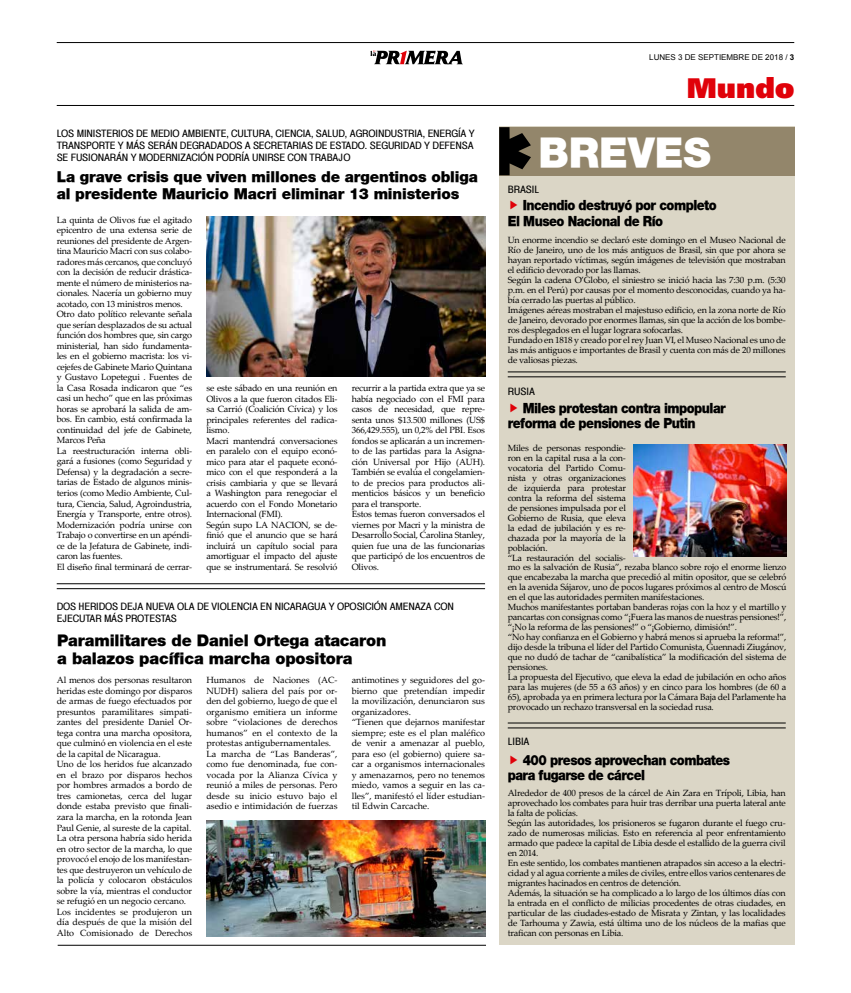
<style>
.page{position:relative;width:851px;height:993px;background:#fff}
.page>*{position:absolute;margin:0;border:0;box-sizing:border-box;transform-origin:0 0}
.t1{font:900 41px "Helvetica Neue";color:#fff}
.t2{font:900 28px "Frutiger";color:#e00109}
.t3{font:900 16px/18px "Helvetica Neue";letter-spacing:-.01em;color:#000}
.t4{font:900 15px/17px "Helvetica Neue";letter-spacing:-.01em;color:#000}
.t5{font:900 14px/15px "Helvetica Neue";letter-spacing:-.04em;color:#000;scale:.9 1}
.t6{font:10px/12px "Helv Condensed";letter-spacing:-.01em;color:#000;text-align:justify}
.t7{font:9px/10.5px "Palatino Linotype";letter-spacing:-.02em;color:#000}
.t8{font:9px/10.5px "Palatino Linotype";color:#000}
.t9{font:8px "Arial";color:#000}
.s1{font-weight:700}
</style>
<div class="page">
<svg style="left:370px;top:51px;width:93px;height:13px"></svg>
<hr style="left:57px;top:42px;width:737px;height:1px;background:#000">
<hr style="left:57px;top:105px;width:737px;height:1px;background:#000">
<div style="left:499px;top:126px;width:295px;height:818px;background:#dbd6c6"></div>
<hr style="left:58px;top:944px;width:428px;height:1px;background:#000">
<hr style="left:507px;top:371px;width:278px;height:1px;background:#000">
<hr style="left:507px;top:376px;width:278px;height:1px;background:#000">
<hr style="left:507px;top:722px;width:278px;height:1px;background:#000">
<hr style="left:507px;top:727px;width:278px;height:1px;background:#000">
<hr style="left:57px;top:583px;width:428px;height:1px;background:#000">
<hr style="left:57px;top:588px;width:428px;height:1px;background:#000">
<div style="left:499px;top:127px;width:295px;height:48px;background:#93866b"></div>
<svg style="left:499px;top:127px;width:32px;height:48px"></svg>
<img style="left:206px;top:216px;width:279px;height:160px">
<img style="left:206px;top:820px;width:279px;height:115px">
<img style="left:633px;top:444px;width:153px;height:112px">
<p class="t6" style="left:57px;top:127px;width:419px">LOS MINISTERIOS DE MEDIO AM BIENTE, CULTURA, CIENCIA, SALUD, AGROINDUSTRIA, ENERGÍA Y TRANSPORTE Y MÁS SERÁN DEGRADADOS A SECRETARIAS DE ESTADO. SEGURIDAD Y DEFENSA SE FUSIONARÁN Y MODERNIZACIÓN PODRÍA UNIRSE CON TRABAJO</p>
<h3 class="t4" style="left:57px;top:168px;width:422px">La grave crisis que viven millones de argentinos obliga al presidente Mauricio Macri eliminar 13 ministerios</h3>
<p class="t7" style="left:57px;top:214px;width:137px">La quinta de Olivos fue el agitado epicentro de una extensa serie de reuniones del presidente de Argen&shy;tina Mauricio Macri con sus colabo&shy;radores más cercanos, que concluyó con la decisión de reducir drástica&shy;mente el número de ministerios na&shy;cionales. Nacería un gobierno muy acotado, con 13 ministros menos.<br>Otro dato político relevante señala que serían desplazados de su actual función dos hombres que, sin cargo ministerial, han sido fundamenta&shy;les en el gobierno macrista: los vi&shy;cejefes de Gabinete Mario Quintana y Gustavo Lopetegui . Fuentes de la Casa Rosada indicaron que “es casi un hecho” que en las próximas horas se aprobará la salida de am&shy;bos. En cambio, está confirmada la continuidad del jefe de Gabinete, Marcos Peña<br>La reestructuración interna obli&shy;gará a fusiones (como Seguridad y Defensa) y la degradación a secre&shy;tarias de Estado de algunos minis&shy;terios (como Medio Ambiente, Cul&shy;tura, Ciencia, Salud, Agroindustria, Energía y Transporte, entre otros).<br>Modernización podría unirse con Trabajo o convertirse en un apéndi&shy;ce de la Jefatura de Gabinete, indi&shy;caron las fuentes.<br>El diseño final terminará de cerrar-</p>
<p class="t7" style="left:206px;top:382px;width:133px">se este sábado en una reunión en<br>Olivos a la que fueron citados Eli&shy;sa Carrió (Coalición Cívica) y los principales referentes del radica&shy;lismo.<br>Macri mantendrá conversaciones en paralelo con el equipo econó&shy;mico para atar el paquete econó&shy;mico con el que responderá a la crisis cambiaria y que se llevará a Washington para renegociar el acuerdo con el Fondo Monetario<br>Internacional (FMI).<br>Según supo LA NACION, se de&shy;finió que el anuncio que se hará incluirá un capítulo social para amortiguar el impacto del ajuste que se instrumentará. Se resolvió</p>
<p class="t7" style="left:351px;top:382px;width:135px">recurrir a la partida extra que ya se había negociado con el FMI para casos de necesidad, que repre&shy;senta unos $13.500 millones (US$<br>366,429.555), un 0,2% del PBI. Esos fondos se aplicarán a un incremen&shy;to de las partidas para la Asigna&shy;ción Universal por Hijo (AUH).<br>También se evalúa el congelamien&shy;to de precios para productos ali&shy;menticios básicos y un beneficio para el transporte.<br>Estos temas fueron conversados el viernes por Macri y la ministra de<br>Desarrollo Social, Carolina Stanley, quien fue una de las funcionarias que participó de los encuentros de<br>Olivos.</p>
<p class="t6" style="left:57px;top:600px;width:398px">DOS HERIDOS DEJA NUEVA OLA DE VIOLENCIA EN NICARAGUA Y OPOSICIÓN AMENAZA CON<br>EJECUTAR MÁS PROTESTAS</p>
<h3 class="t3" style="left:57px;top:630px;width:331px">Paramilitares de Daniel Ortega atacaron a balazos pacífica marcha opositora</h3>
<p class="t7" style="left:57px;top:674px;width:137px">Al menos dos personas resultaron heridas este domingo por disparos de armas de fuego efectuados por presuntos paramilitares simpati&shy;zantes del presidente Daniel Or&shy;tega contra una marcha opositora, que culminó en violencia en el este de la capital de Nicaragua.<br>Uno de los heridos fue alcanzado en el brazo por disparos hechos por hombres armados a bordo de tres camionetas, cerca del lugar donde estaba previsto que finali&shy;zara la marcha, en la rotonda Jean<br>Paul Genie, al sureste de la capital.<br>La otra persona habría sido herida en otro sector de la marcha, lo que provocó el enojo de los manifestan&shy;tes que destruyeron un vehículo de la policía y colocaron obstáculos sobre la vía, mientras el conductor se refugió en un negocio cercano.<br>Los incidentes se produjeron un día después de que la misión del<br>Alto Comisionado de Derechos</p>
<p class="t8" style="left:206px;top:674px;width:133px">Humanos de Naciones (AC-<br>NUDH) saliera del país por or&shy;den del gobierno, luego de que el organismo emitiera un informe sobre “violaciones de derechos humanos” en el contexto de la protestas antigubernamentales.<br>La marcha de “Las Banderas”, como fue denominada, fue con&shy;vocada por la Alianza Cívica y reunió a miles de personas. Pero desde su inicio estuvo bajo el asedio e intimidación de fuerzas</p>
<p class="t8" style="left:351px;top:674px;width:135px">antimotines y seguidores del go&shy;bierno que pretendían impedir la movilización, denunciaron sus organizadores.<br>“Tienen que dejarnos manifestar siempre; este es el plan maléfico de venir a amenazar al pueblo, para eso (el gobierno) quiere sa&shy;car a organismos internacionales y amenazarnos, pero no tenemos miedo, vamos a seguir en las ca&shy;lles”, manifestó el líder estudian&shy;til Edwin Carcache.</p>
<p class="t9" style="left:649px;top:52px;width:146px">LUNES 3 DE SEPTIEMBRE DE 2018 / <span class="s1">3</span></p>
<h2 class="t2" style="left:686px;top:71px;width:109px">Mundo</h2>
<h1 class="t1" style="left:538px;top:128px;width:30px">BRE</h1>
<h1 class="t1" style="left:628px;top:128px;width:55px">VES</h1>
<p class="t6" style="left:507px;top:183px;width:7px">BRASIL</p>
<h3 class="t5" style="left:507px;top:197px;width:234px;line-height:16px;text-indent:15px">Incendio destruyó por completo<br>El Museo Nacional de Río</h3>
<p class="t7" style="left:507px;top:234px;width:279px;line-height:10px">Un enorme incendio se declaró este domingo en el Museo Nacional de Río de Janeiro, uno de los más antiguos de Brasil, sin que por ahora se hayan reportado víctimas, según imágenes de televisión que mostraban el edificio devorado por las llamas.<br>Según la cadena O’Globo, el siniestro se inició hacia las 7:30 p.m. (5:30 p.m. en el Perú) por causas por el momento desconocidas, cuando ya ha&shy;bía cerrado las puertas al público.<br>Imágenes aéreas mostraban el majestuso edificio, en la zona norte de Río de Janeiro, devorado por enormes llamas, sin que la acción de los bombe&shy;ros desplegados en el lugar lograra sofocarlas.<br>Fundado en 1818 y creado por el rey Juan VI, el Museo Nacional es uno de las más antiguos e importantes de Brasil y cuenta con más de 20 millones de valiosas piezas.</p>
<p class="t6" style="left:507px;top:384px;width:7px">RUSIA</p>
<h3 class="t5" style="left:507px;top:400px;width:244px;text-indent:15px">Miles protestan contra impopular reforma de pensiones de Putin</h3>
<p class="t7" style="left:507px;top:442px;width:280px;line-height:10px">Miles de personas respondie-<br>ron en la capital rusa a la con-<br>vocatoria del Partido Comu-<br>nista y otras organizaciones<br>de izquierda para protestar<br>contra la reforma del sistema<br>de pensiones impulsada por el<br>Gobierno de Rusia, que eleva<br>la edad de jubilación y es re-<br>chazada por la mayoría de la<br>población.<br>“La restauración del socialis-<br>mo es la salvación de Rusia”, rezaba blanco sobre rojo el enorme lienzo que encabezaba la marcha que precedió al mitin opositor, que se celebró en la avenida Sájarov, uno de pocos lugares próximos al centro de Moscú en el que las autoridades permiten manifestaciones.<br>Muchos manifestantes portaban banderas rojas con la hoz y el martillo y pancartas con consignas como “¡Fuera las manos de nuestras pensiones!”, “¡No la reforma de las pensiones!” o “¡Gobierno, dimisión!”.<br>“No hay confianza en el Gobierno y habrá menos si aprueba la reforma!”, dijo desde la tribuna el líder del Partido Comunista, Guennadi Ziugánov, que no dudó de tachar de “canibalística” la modificación del sistema de pensiones.<br>La propuesta del Ejecutivo, que eleva la edad de jubilación en ocho años para las mujeres (de 55 a 63 años) y en cinco para los hombres (de 60 a 65), aprobada ya en primera lectura por la Cámara Baja del Parlamente ha provocado un rechazo transversal en la sociedad rusa.</p>
<p class="t6" style="left:507px;top:735px;width:6px">LIBIA</p>
<h3 class="t5" style="left:507px;top:752px;width:248px;text-indent:15px">400 presos aprovechan combates para fugarse de cárcel</h3>
<p class="t7" style="left:507px;top:787px;width:279px;line-height:10px">Alrededor de 400 presos de la cárcel de Ain Zara en Trípoli, Libia, han aprovechado los combates para huir tras derribar una puerta lateral ante la falta de policías.<br>Según las autoridades, los prisioneros se fugaron durante el fuego cru&shy;zado de numerosas milicias. Esto en referencia al peor enfrentamiento armado que padece la capital de Libia desde el estallido de la guerra civil en 2014.<br>En este sentido, los combates mantienen atrapados sin acceso a la electri&shy;cidad y al agua corriente a miles de civiles, entre ellos varios centenares de migrantes hacinados en centros de detención.<br>Además, la situación se ha complicado a lo largo de los últimos días con la entrada en el conflicto de milicias procedentes de otras ciudades, en particular de las ciudades-estado de Misrata y Zintan, y las localidades de Tarhouma y Zawia, está última uno de los núcleos de la mafias que trafican con personas en Libia.</p>
</div>
